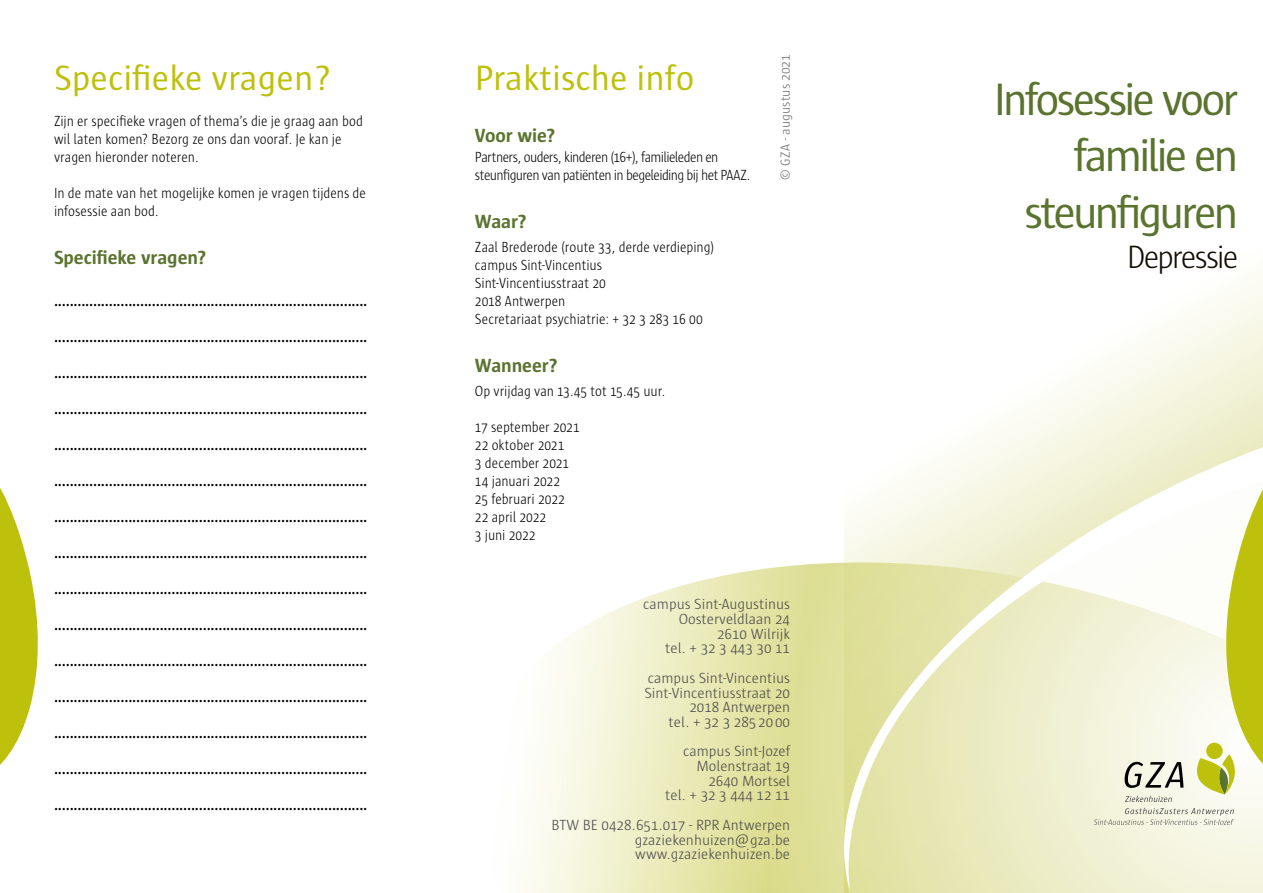
<style>
.page{position:relative;width:1263px;height:893px;background:#fff}
.page>*{position:absolute;margin:0;border:0;box-sizing:border-box;transform-origin:0 0}
.t1{font:46.5px/56.7px "Sun";letter-spacing:-.07em;color:#5a732e;text-align:right}
.t2{font:36px "Sun";color:#bdc10c}
.t3{font:300 33px "Sun";letter-spacing:-.065em;color:#140f06}
.t4{font:700 19.5px "Sun";letter-spacing:-.005em;color:#5a732e}
.t5{font:700 15px "Sun";color:#000;scale:.9 1}
.t6{font:300 15px/18px "Sun";letter-spacing:-.005em;color:#000;scale:.9 1}
.t7{font:300 15px/14.7px "Sun";color:#4a4a49;text-align:right}
.t8{font:300 15px/18px "Sun";letter-spacing:-.045em;color:#000;scale:.9 1}
.t9{font:300 13.5px "Sun";color:#706f6f}
</style>
<div class="page">
<svg style="left:520px;top:565px;width:743px;height:328px"></svg>
<svg style="left:0;top:488px;width:38px;height:277px"></svg>
<svg style="left:795px;top:327px;width:468px;height:564px"></svg>
<svg style="left:1193px;top:446px;width:70px;height:348px"></svg>
<h2 class="t2" style="left:54px;top:59px;width:279px">Specifieke vragen?</h2>
<p class="t6" style="left:54px;top:112px;width:345px">Zijn er specifieke vragen of thema’s die je graag aan bod wil laten komen? Bezorg ze ons dan vooraf. Je kan je vragen hieronder noteren.</p>
<p class="t6" style="left:54px;top:184px;width:348px">In de mate van het mogelijke komen je vragen tijdens de infosessie aan bod.</p>
<h3 class="t4" style="left:54px;top:246px;width:154px">Specifieke vragen?</h3>
<p class="t5" style="left:54px;top:293px;width:350px">................................................................................</p>
<p class="t5" style="left:54px;top:329px;width:350px">................................................................................</p>
<p class="t5" style="left:54px;top:365px;width:350px">................................................................................</p>
<p class="t5" style="left:54px;top:401px;width:350px">................................................................................</p>
<p class="t5" style="left:54px;top:437px;width:350px">................................................................................</p>
<p class="t5" style="left:54px;top:473px;width:350px">................................................................................</p>
<p class="t5" style="left:54px;top:509px;width:350px">................................................................................</p>
<p class="t5" style="left:54px;top:545px;width:350px">................................................................................</p>
<p class="t5" style="left:54px;top:581px;width:350px">................................................................................</p>
<p class="t5" style="left:54px;top:617px;width:350px">................................................................................</p>
<p class="t5" style="left:54px;top:653px;width:350px">................................................................................</p>
<p class="t5" style="left:54px;top:689px;width:350px">................................................................................</p>
<p class="t5" style="left:54px;top:725px;width:350px">................................................................................</p>
<p class="t5" style="left:54px;top:761px;width:350px">................................................................................</p>
<p class="t5" style="left:54px;top:797px;width:350px">................................................................................</p>
<h2 class="t2" style="left:475px;top:59px;width:221px">Praktische info</h2>
<h3 class="t4" style="left:475px;top:125px;width:82px">Voor wie?</h3>
<p class="t8" style="left:475px;top:148px;width:307px">Partners, ouders, kinderen (16+), familieleden en steunfiguren van patiënten in begeleiding bij het PAAZ.</p>
<h3 class="t4" style="left:475px;top:210px;width:54px">Waar?</h3>
<p class="t6" style="left:475px;top:238px;width:268px">Zaal Brederode (route 33, derde verdieping) campus Sint-Vincentius<br>Sint-Vincentiusstraat 20<br>2018 Antwerpen<br>Secretariaat psychiatrie: + 32 3 283 16 00</p>
<h3 class="t4" style="left:475px;top:354px;width:84px">Wanneer?</h3>
<p class="t6" style="left:475px;top:382px;width:213px">Op vrijdag van 13.45 tot 15.45 uur.</p>
<p class="t6" style="left:475px;top:418px;width:118px">17 september 2021<br>22 oktober 2021<br>3 december 2021<br>14 januari 2022<br>25 februari 2022<br>22 april 2022<br>3 juni 2022</p>
<p class="t9" style="left:778px;top:180px;width:127px;rotate:-90deg">© GZA - augustus 2021</p>
<p class="t7" style="left:643px;top:597px;width:148px">campus Sint-Augustinus<br>Oosterveldlaan 24<br>2610 Wilrijk<br>tel. + 32 3 443 30 11</p>
<p class="t7" style="left:644px;top:671px;width:147px">campus Sint-Vincentius<br>Sint-Vincentiusstraat 20<br>2018 Antwerpen<br>tel. + 32 3 285 2000</p>
<p class="t7" style="left:665px;top:744px;width:126px">campus Sint-Jozef<br>Molenstraat 19<br>2640 Mortsel<br>tel. + 32 3 444 12 11</p>
<p class="t7" style="left:635px;top:818px;width:157px;text-align:justify;text-indent:-83px">BTW BE 0428.651.017 - RPR Antwerpen gzaziekenhuizen@gza.be www.gzaziekenhuizen.be</p>
<h1 class="t1" style="left:994px;top:71px;width:246px">Infosessie voor familie en steunfiguren</h1>
<h3 class="t3" style="left:1127px;top:239px;width:113px">Depressie</h3>
</div>
